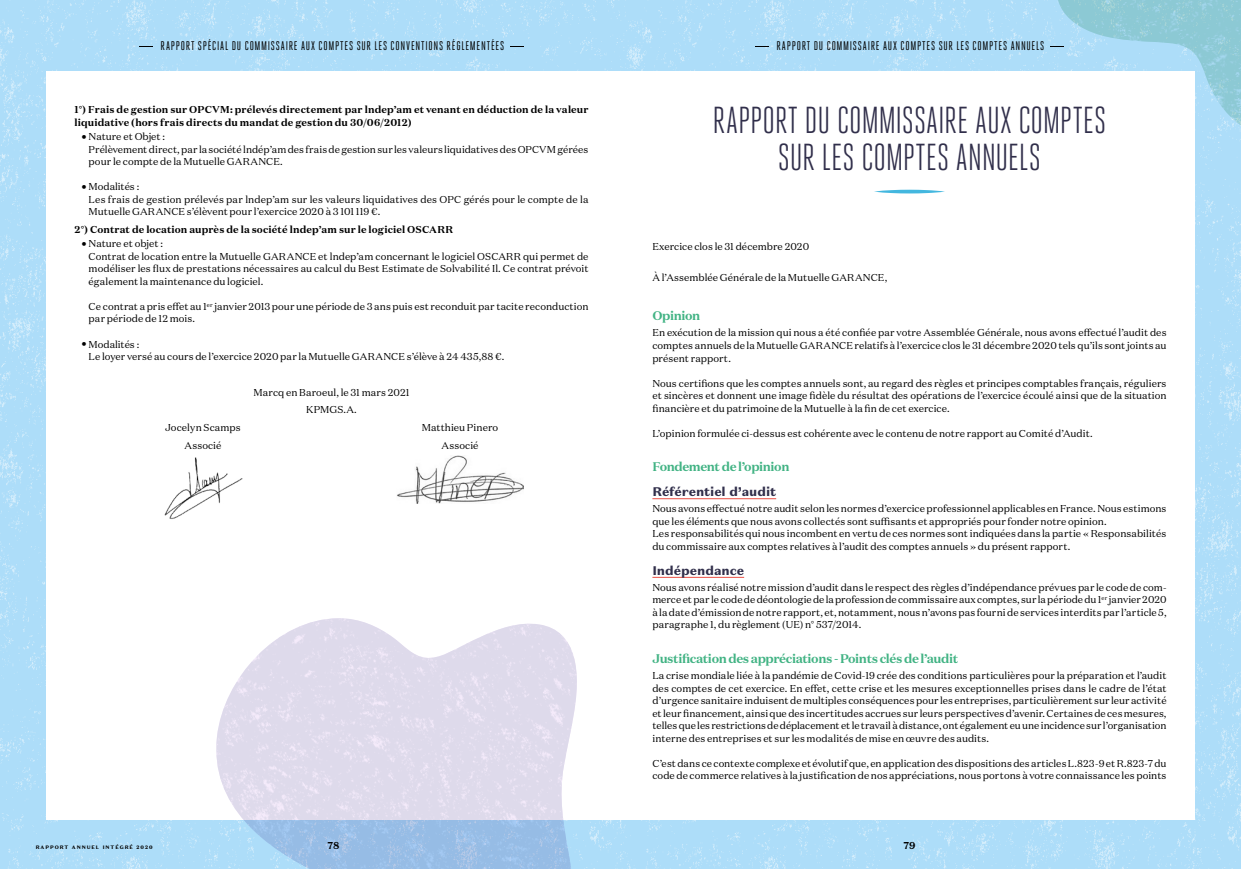
<style>
.page{position:relative;width:1241px;height:869px;background:#fff}
.page>*{position:absolute;margin:0;border:0;box-sizing:border-box;transform-origin:0 0}
.t1{font:37.5px/37.5px "Heroic Condensed";color:#312f4b;text-align:center}
.t2{font:12.5px "Heroic Condensed";letter-spacing:.065em;color:#000;scale:4 1}
.t3{font:700 12.5px "Domaine Text";letter-spacing:-.035em;color:#42b384}
.t4{font:900 12.5px "Domaine Sans Text";letter-spacing:-.005em;color:#312f4b}
.t5{font:10px/12.5px "Domaine Text";color:#000}
.t6{font:700 10px/12.5px "Domaine Text";letter-spacing:.01em;color:#000}
.t7{font:700 10px "Domaine Sans Text";color:#000}
.t8{font:900 5px "Domaine Sans Text";letter-spacing:.19em;color:#000}
.s1{font-size:15px}
</style>
<div class="page">
<img style="left:0;top:0;width:620px;height:868px">
<svg style="left:620px;top:0;width:620px;height:868px;background:#afdef9"></svg>
<div style="left:46px;top:71px;width:1148px;height:748px;background:#fff"></div>
<img style="left:164px;top:457px;width:79px;height:62px">
<img style="left:397px;top:455px;width:126px;height:48px">
<hr style="left:652px;top:498px;width:124px;height:1px;background:#ea4e43">
<hr style="left:652px;top:576px;width:92px;height:1px;background:#ea4e43">
<svg style="left:874px;top:190px;width:70px;height:3px"></svg>
<img style="left:209px;top:618px;width:372px;height:250px">
<svg style="left:1043px;top:0;width:197px;height:161px"></svg>
<img style="left:1057px;top:0;width:183px;height:129px">
<p class="t2" style="left:138px;top:39px;width:98px">–RAPPORT SPÉCIAL DU COMMISSAIRE AUX COMPTES SUR LES CONVENTIONS RÉGLEMENTÉES –</p>
<p class="t2" style="left:753px;top:39px;width:79px">–RAPPORT DU COMMISSAIRE AUX COMPTES SUR LES COMPTES ANNUELS –</p>
<p class="t6" style="left:74px;top:103px;width:515px">1°) Frais de gestion sur OPCVM: prélevés directement par lndep’am et venant en déduction de la valeur liquidative (hors frais directs du mandat de gestion du 30/06/2012)</p>
<p class="t5" style="left:89px;top:130px;width:501px;text-indent:-7px"><span class="s1">•</span> Nature et Objet :<br>Prélèvement direct, par la société lndép’am des frais de gestion sur les valeurs liquidatives des OPCVM gérées pour le compte de la Mutuelle GARANCE.</p>
<p class="t5" style="left:89px;top:180px;width:501px;text-indent:-7px"><span class="s1">•</span> Modalités :<br>Les frais de gestion prélevés par lndep’am sur les valeurs liquidatives des OPC gérés pour le compte de la<br>Mutuelle GARANCE s’élèvent pour l’exercice 2020 à 3 101 119 €.</p>
<p class="t6" style="left:74px;top:223px;width:380px">2°) Contrat de location auprès de la société lndep’am sur le logiciel OSCARR</p>
<p class="t5" style="left:89px;top:237px;width:501px;text-indent:-7px"><span class="s1">•</span> Nature et objet :<br>Contrat de location entre la Mutuelle GARANCE et lndep’am concernant le logiciel OSCARR qui permet de modéliser les flux de prestations nécessaires au calcul du Best Estimate de Solvabilité Il. Ce contrat prévoit également la maintenance du logiciel.</p>
<p class="t5" style="left:89px;top:300px;width:501px">Ce contrat a pris effet au 1<sup>er</sup> janvier 2013 pour une période de 3 ans puis est reconduit par tacite reconduction par période de 12 mois.</p>
<p class="t5" style="left:89px;top:337px;width:417px;text-indent:-7px"><span class="s1">•</span> Modalités :<br>Le loyer versé au cours de l’exercice 2020 par la Mutuelle GARANCE s’élève à 24 435,88 €.</p>
<p class="t5" style="left:253px;top:383px;width:157px;line-height:17.8px;text-align:center">Marcq en Baroeul, le 31 mars 2021<br>KPMGS.A.</p>
<p class="t5" style="left:165px;top:421px;width:77px">Jocelyn Scamps</p>
<p class="t5" style="left:422px;top:421px;width:78px">Matthieu Pinero</p>
<p class="t5" style="left:184px;top:439px;width:38px">Associé</p>
<p class="t5" style="left:441px;top:439px;width:38px">Associé</p>
<h1 class="t1" style="left:712px;top:101px;width:395px">RAPPORT DU COMMISSAIRE AUX COMPTES<br>SUR LES COMPTES ANNUELS</h1>
<p class="t5" style="left:652px;top:240px;width:158px">Exercice clos le 31 décembre 2020</p>
<p class="t5" style="left:652px;top:270px;width:236px">À l’Assemblée Générale de la Mutuelle GARANCE,</p>
<p class="t3" style="left:652px;top:308px;width:49px">Opinion</p>
<p class="t5" style="left:652px;top:326px;width:515px;text-align:justify">En exécution de la mission qui nous a été confiée par votre Assemblée Générale, nous avons effectué l’audit des comptes annuels de la Mutuelle GARANCE relatifs à l’exercice clos le 31 décembre 2020 tels qu’ils sont joints au présent rapport.</p>
<p class="t5" style="left:652px;top:376px;width:515px;text-align:justify">Nous certifions que les comptes annuels sont, au regard des règles et principes comptables français, réguliers et sincères et donnent une image fidèle du résultat des opérations de l’exercice écoulé ainsi que de la situation financière et du patrimoine de la Mutuelle à la fin de cet exercice.</p>
<p class="t5" style="left:652px;top:426px;width:441px">L’opinion formulée ci-dessus est cohérente avec le contenu de notre rapport au Comité d’Audit.</p>
<p class="t3" style="left:652px;top:458px;width:138px">Fondement de l’opinion</p>
<p class="t4" style="left:652px;top:483px;width:125px">Référentiel d’audit</p>
<p class="t5" style="left:652px;top:502px;width:515px">Nous avons effectué notre audit selon les normes d’exercice professionnel applicables en France. Nous estimons que les éléments que nous avons collectés sont suffisants et appropriés pour fonder notre opinion.<br>Les responsabilités qui nous incombent en vertu de ces normes sont indiquées dans la partie « Responsabilités du commissaire aux comptes relatives à l’audit des comptes annuels » du présent rapport.</p>
<p class="t4" style="left:652px;top:562px;width:93px">Indépendance</p>
<p class="t5" style="left:652px;top:580px;width:515px;text-align:justify">Nous avons réalisé notre mission d’audit dans le respect des règles d’indépendance prévues par le code de com&shy;merce et par le code de déontologie de la profession de commissaire aux comptes, sur la période du 1<sup>er</sup> janvier 2020 à la date d’émission de notre rapport, et, notamment, nous n’avons pas fourni de services interdits par l’article 5, paragraphe 1, du règlement (UE) n° 537/2014.</p>
<p class="t3" style="left:652px;top:650px;width:307px">Justification des appréciations - Points clés de l’audit</p>
<p class="t5" style="left:652px;top:669px;width:515px;text-align:justify">La crise mondiale liée à la pandémie de Covid-19 crée des conditions particulières pour la préparation et l’audit des comptes de cet exercice. En effet, cette crise et les mesures exceptionnelles prises dans le cadre de l’état d’urgence sanitaire induisent de multiples conséquences pour les entreprises, particulièrement sur leur activité et leur financement, ainsi que des incertitudes accrues sur leurs perspectives d’avenir. Certaines de ces mesures, telles que les restrictions de déplacement et le travail à distance, ont également eu une incidence sur l’organisation interne des entreprises et sur les modalités de mise en œuvre des audits.</p>
<p class="t5" style="left:652px;top:756px;width:515px">C’est dans ce contexte complexe et évolutif que, en application des dispositions des articles L.823-9 et R.823-7 du code de commerce relatives à la justification de nos appréciations, nous portons à votre connaissance les points</p>
<p class="t8" style="left:36px;top:844px;width:118px">RAPPORT ANNUEL INTÉGRÉ 2020</p>
<p class="t7" style="left:327px;top:839px;width:14px">78</p>
<p class="t7" style="left:903px;top:839px;width:14px">79</p>
</div>
